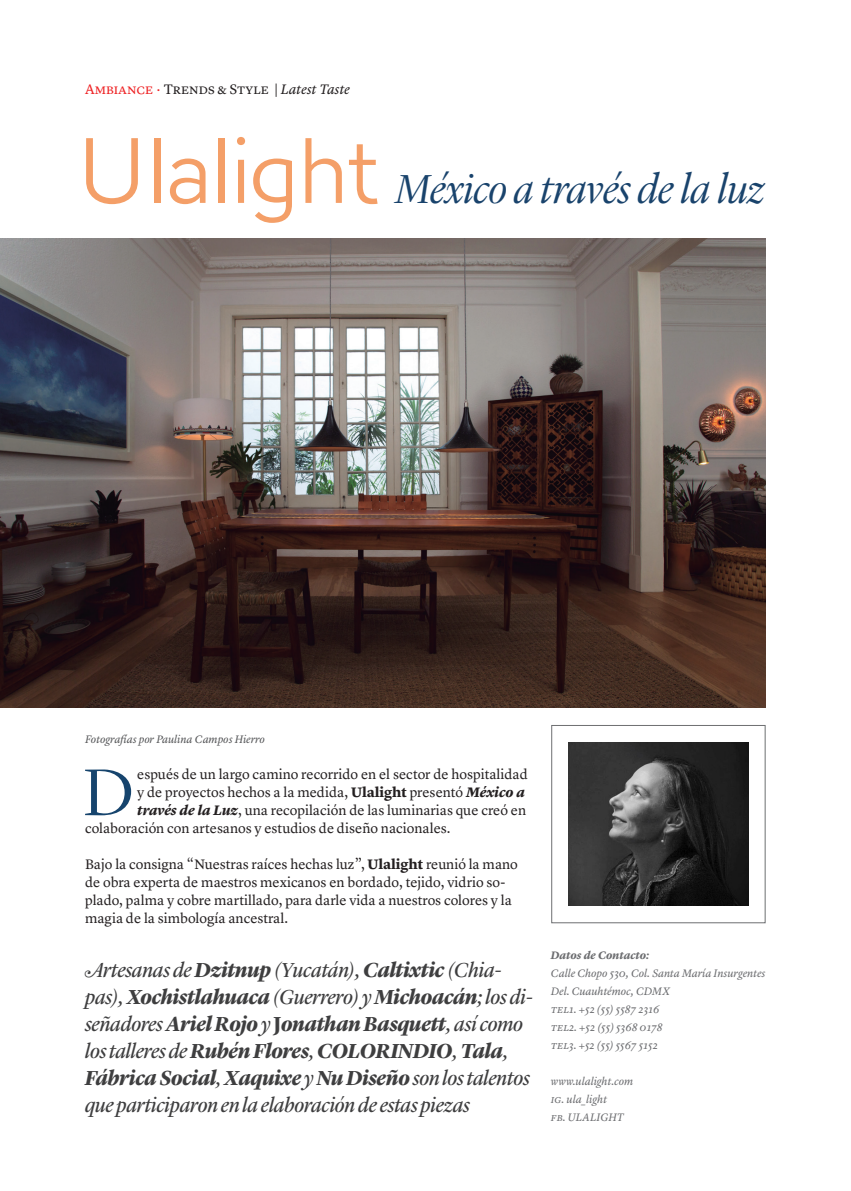
<style>
.page{position:relative;width:851px;height:1191px;background:#fff}
.page>*{position:absolute;margin:0;border:0;box-sizing:border-box;transform-origin:0 0}
.Título_Neutral_2{font:300 96px "AW Conqueror Sans";letter-spacing:-.04em;color:#f49f68}
.Texto_general__c_cap{font:300 68.4px "Lyon Display";color:#16446d}
.Bajada_4{font:italic 300 42px "Lyon Display";color:#19436c}
.Bajada_3{font:italic 21px/27px "Lyon Display";letter-spacing:-.01em;color:#3e3e3f}
.Texto_general__s_tab{font:14.25px/18px "Lyon Text";color:#231f20}
.Texto_general__c_cap-2{font:14.25px "Lyon Text";color:#231f20}
.Nota{font:italic 11.25px "Lyon Text";color:#6c6d70}
.Nota-2{font:italic 11.25px "Lyon Text";letter-spacing:-.01em;color:#57585a}
.Nota-3{font:italic 700 11.25px "Lyon Text";letter-spacing:-.005em;color:#6c6d70}
.s1{color:#ee2123}
.s2{font-style:italic}
.s3{font-weight:700}
.s4{font-weight:700;font-style:italic}
.s5{font-weight:700;font-style:normal}
</style>
<div class="page">
<img style="left:0;top:239px;width:765px;height:468px">
<img style="left:568px;top:742px;width:179px;height:163px">
<div style="left:551px;top:725px;width:214px;height:198px;border:1px solid #6d6f71"></div>
<p class="Texto_general__s_tab" style="left:85px;top:79px;width:266px"><span class="s1">Ambiance ·</span> Trends &amp; Style | <span class="s2">Latest Taste</span></p>
<p class="Título_Neutral_2" style="left:75px;top:92px;width:308px">Ulalight</p>
<p class="Bajada_4" style="left:395px;top:158px;width:370px">México a través de la luz</p>
<p class="Nota-2" style="left:85px;top:730px;width:181px">Fotografías por Paulina Campos Hierro</p>
<p class="Texto_general__c_cap" style="left:83px;top:743px;width:52px">D</p>
<p class="Texto_general__c_cap-2" style="left:137px;top:763px;width:392px">espués de un largo camino recorrido en el sector de hospitalidad</p>
<p class="Texto_general__c_cap-2" style="left:137px;top:781px;width:389px">y de proyectos hechos a la medida, <span class="s3">Ulalight</span> presentó <span class="s4">México a</span></p>
<p class="Texto_general__c_cap-2" style="left:137px;top:799px;width:390px"><span class="s4">través de la Luz</span>, una recopilación de las luminarias que creó en</p>
<p class="Texto_general__c_cap-2" style="left:85px;top:817px;width:367px">colaboración con artesanos y estudios de diseño nacionales.</p>
<p class="Texto_general__s_tab" style="left:85px;top:854px;width:434px">Bajo la consigna “Nuestras raíces hechas luz”, <span class="s3">Ulalight</span> reunió la mano de obra experta de maestros mexicanos en bordado, tejido, vidrio so&shy;plado, palma y cobre martillado, para darle vida a nuestros colores y la magia de la simbología ancestral.</p>
<p class="Bajada_3" style="left:85px;top:955px;width:449px">Artesanas de <span class="s3">Dzitnup</span> (Yucatán), <span class="s3">Caltixtic</span> (Chia&shy;pas), <span class="s3">Xochistlahuaca</span> (Guerrero) y <span class="s3">Michoacán</span>; los di&shy;señadores <span class="s3">Ariel Rojo</span> y <span class="s5">J</span><span class="s3">onathan Basquett</span>, así como los talleres de <span class="s3">Rubén Flores</span>, <span class="s3">COLORINDIO</span>, <span class="s3">Tala</span>, <span class="s3">Fábrica Social</span>, <span class="s3">Xaquixe</span> y <span class="s3">Nu Diseño</span> son los talentos que participaron en la elaboración de estas piezas</p>
<p class="Nota-3" style="left:551px;top:946px;width:100px">Datos de Contacto:</p>
<p class="Nota" style="left:551px;top:964px;width:216px">Calle Chopo 530, Col. Santa María Insurgentes</p>
<p class="Nota" style="left:551px;top:982px;width:121px">Del. Cuauhtémoc, CDMX</p>
<p class="Nota" style="left:551px;top:1000px;width:110px">tel1. +52 (55) 5587 2316</p>
<p class="Nota" style="left:551px;top:1018px;width:113px">tel2. +52 (55) 5368 0178</p>
<p class="Nota" style="left:551px;top:1036px;width:108px">tel3. +52 (55) 5567 5152</p>
<p class="Nota" style="left:551px;top:1072px;width:84px">www.ulalight.com</p>
<p class="Nota" style="left:551px;top:1090px;width:58px">ig. ula_light</p>
<p class="Nota" style="left:551px;top:1108px;width:75px">fb. ULALIGHT</p>
</div>
